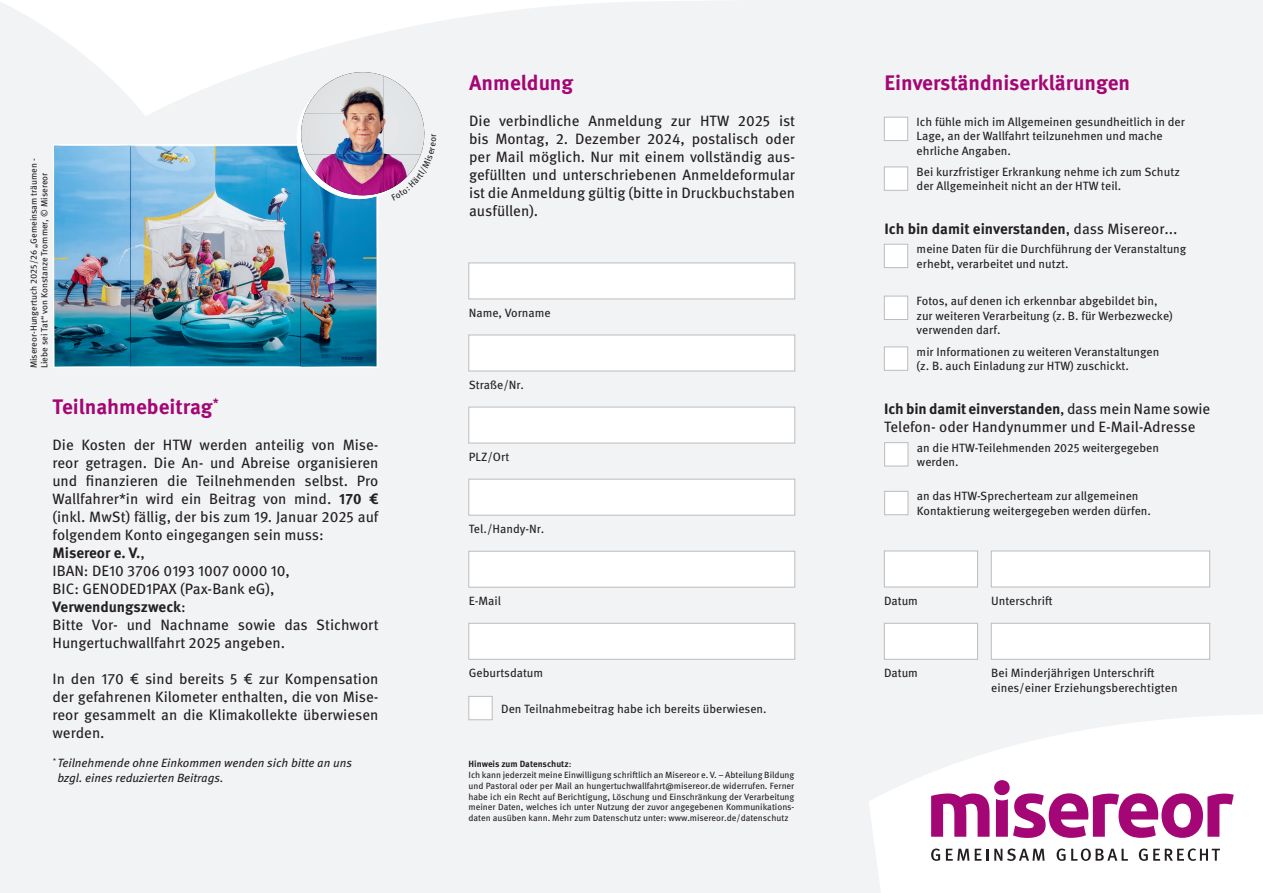
<style>
.page{position:relative;width:1263px;height:893px;background:#f2f3f4}
.page>*{position:absolute;margin:0;border:0;box-sizing:border-box;transform-origin:0 0}
.t1{font:700 21px "Meta Pro";color:#a40775}
.t2{font:15px/18px "Meta Pro";color:#231f20;text-align:justify}
.t3{font:700 15px "Meta Pro";color:#231f20}
.t4{font:12px/14.4px "Meta Pro";color:#231f20}
.t5{font:italic 12px/14.4px "Meta Pro";color:#231f20}
.t6{font:9px/10.8px "Meta Pro";color:#231f20}
.s1{font-weight:700}
.s2{font-weight:400}
</style>
<div class="page">
<div style="left:468px;top:263px;width:327px;height:36px;background:#fff;border:1px solid #bcbdc0"></div>
<div style="left:468px;top:407px;width:327px;height:36px;background:#fff;border:1px solid #bcbdc0"></div>
<div style="left:468px;top:551px;width:327px;height:36px;background:#fff;border:1px solid #bcbdc0"></div>
<div style="left:468px;top:335px;width:327px;height:36px;background:#fff;border:1px solid #bcbdc0"></div>
<div style="left:468px;top:479px;width:327px;height:36px;background:#fff;border:1px solid #bcbdc0"></div>
<div style="left:468px;top:623px;width:327px;height:37px;background:#fff;border:1px solid #bcbdc0"></div>
<div style="left:468px;top:696px;width:24px;height:24px;background:#fff;border:1px solid #bcbdc0"></div>
<img style="left:53px;top:144px;width:325px;height:224px">
<div style="left:884px;top:551px;width:94px;height:36px;background:#fff;border:1px solid #bcbdc0"></div>
<div style="left:884px;top:623px;width:94px;height:37px;background:#fff;border:1px solid #bcbdc0"></div>
<div style="left:991px;top:551px;width:219px;height:36px;background:#fff;border:1px solid #bcbdc0"></div>
<div style="left:991px;top:623px;width:219px;height:37px;background:#fff;border:1px solid #bcbdc0"></div>
<div style="left:884px;top:244px;width:24px;height:24px;background:#fff;border:1px solid #bcbdc0"></div>
<div style="left:884px;top:296px;width:24px;height:24px;background:#fff;border:1px solid #bcbdc0"></div>
<div style="left:884px;top:347px;width:24px;height:24px;background:#fff;border:1px solid #bcbdc0"></div>
<div style="left:884px;top:442px;width:24px;height:24px;background:#fff;border:1px solid #bcbdc0"></div>
<div style="left:884px;top:491px;width:24px;height:24px;background:#fff;border:1px solid #bcbdc0"></div>
<div style="left:884px;top:117px;width:24px;height:24px;background:#fff;border:1px solid #bcbdc0"></div>
<div style="left:884px;top:167px;width:24px;height:24px;background:#fff;border:1px solid #bcbdc0"></div>
<svg style="left:869px;top:715px;width:394px;height:178px;fill:#fff"></svg>
<svg style="left:931px;top:848px;width:9px;height:13px"></svg>
<svg style="left:946px;top:849px;width:23px;height:12px"></svg>
<svg style="left:975px;top:849px;width:13px;height:12px"></svg>
<svg style="left:994px;top:848px;width:50px;height:13px"></svg>
<svg style="left:1056px;top:848px;width:9px;height:13px"></svg>
<svg style="left:1071px;top:848px;width:57px;height:13px"></svg>
<svg style="left:1139px;top:848px;width:81px;height:13px"></svg>
<svg style="left:931px;top:780px;width:303px;height:58px"></svg>
<svg style="left:0;top:0;width:688px;height:116px"></svg>
<img style="left:292px;top:67px;width:144px;height:137px">
<p class="t6" style="left:28px;top:368px;width:211px;rotate:-90deg">Misereor-Hungertuch 2025/26 „Gemeinsam träumen -<br>Liebe sei Tat“ von Konstanze Trommer, © Misereor</p>
<h1 class="t1" style="left:52px;top:390px;width:168px">Teilnahmebeitrag<sup>*</sup></h1>
<p class="t2" style="left:52px;top:435px;width:328px;text-align:left">Die Kosten der HTW werden anteilig von Mise&shy;reor getragen. Die An- und Abreise organisieren und finanzieren die Teilnehmenden selbst. Pro Wallfahrer*in wird ein Beitrag von mind. <span class="s1">170 € </span>(inkl. MwSt) fällig, der bis zum 19. Januar 2025 auf folgendem Konto eingegangen sein muss:<br><span class="s1">Misereor e. V.</span>,<br>IBAN: DE10 3706 0193 1007 0000 10,<br>BIC: GENODED1PAX (Pax-Bank eG), <span class="s1">Verwendungszweck</span>:<br>Bitte Vor- und Nachname sowie das Stichwort Hungertuchwallfahrt 2025 angeben.</p>
<p class="t2" style="left:52px;top:669px;width:327px">In den 170 € sind bereits 5 € zur Kompensation der gefahrenen Kilometer enthalten, die von Mise&shy;reor gesammelt an die Klimakollekte überwiesen werden.</p>
<p class="t5" style="left:57px;top:755px;width:296px;text-indent:-5px"><sup>*</sup> Teilnehmende ohne Einkommen wenden sich bitte an uns bzgl. eines reduzierten Beitrags.</p>
<h1 class="t1" style="left:469px;top:66px;width:106px">Anmeldung</h1>
<p class="t2" style="left:469px;top:111px;width:328px">Die verbindliche Anmeldung zur HTW 2025 ist bis Montag, 2. Dezember 2024, postalisch oder per Mail möglich. Nur mit einem vollständig aus&shy;gefüllten und unterschriebenen Anmeldeformular ist die Anmeldung gültig (bitte in Druckbuchstaben ausfüllen).</p>
<p class="t4" style="left:469px;top:305px;width:83px">Name, Vorname</p>
<p class="t4" style="left:469px;top:377px;width:57px">Straße/Nr.</p>
<p class="t4" style="left:469px;top:449px;width:42px">PLZ/Ort</p>
<p class="t4" style="left:469px;top:521px;width:77px">Tel./Handy-Nr.</p>
<p class="t4" style="left:469px;top:593px;width:34px">E-Mail</p>
<p class="t4" style="left:469px;top:665px;width:76px">Geburtsdatum</p>
<p class="t4" style="left:501px;top:700px;width:267px">Den Teilnahmebeitrag habe ich bereits überwiesen.</p>
<p class="t6" style="left:468px;top:758px;width:327px"><span class="s1">Hinweis zum Datenschutz</span>:<br>Ich kann jederzeit meine Einwilligung schriftlich an Misereor e. V. – Abteilung Bildung und Pastoral oder per Mail an hungertuchwallfahrt@misereor.de widerrufen. Ferner habe ich ein Recht auf Berichtigung, Löschung und Einschränkung der Verarbeitung meiner Daten, welches ich unter Nutzung der zuvor angegebenen Kommunikations&shy;daten ausüben kann. Mehr zum Datenschutz unter: www.misereor.de/datenschutz</p>
<h1 class="t1" style="left:884px;top:66px;width:247px">Einverständniserklärungen</h1>
<p class="t4" style="left:917px;top:114px;width:270px">Ich fühle mich im Allgemeinen gesundheitlich in der<br>Lage, an der Wallfahrt teilzunehmen und mache ehrliche Angaben.</p>
<p class="t4" style="left:917px;top:164px;width:265px">Bei kurzfristiger Erkrankung nehme ich zum Schutz der Allgemeinheit nicht an der HTW teil.</p>
<p class="t3" style="left:884px;top:217px;width:295px">Ich bin damit einverstanden<span class="s2">, dass Misereor...</span></p>
<p class="t4" style="left:917px;top:241px;width:271px">meine Daten für die Durchführung der Veranstaltung erhebt, verarbeitet und nutzt.</p>
<p class="t4" style="left:917px;top:293px;width:258px">Fotos, auf denen ich erkennbar abgebildet bin, zur weiteren Verarbeitung (z. B. für Werbezwecke) verwenden darf.</p>
<p class="t4" style="left:917px;top:344px;width:244px">mir Informationen zu weiteren Veranstaltungen (z. B. auch Einladung zur HTW) zuschickt.</p>
<p class="t2" style="left:884px;top:399px;width:328px"><span class="s1">Ich bin damit einverstanden</span>, dass mein Name sowie<br>Telefon- oder Handynummer und E-Mail-Adresse</p>
<p class="t4" style="left:917px;top:440px;width:244px">an die HTW-Teilehmenden 2025 weitergegeben werden.</p>
<p class="t4" style="left:917px;top:488px;width:236px">an das HTW-Sprecherteam zur allgemeinen<br>Kontaktierung weitergegeben werden dürfen.</p>
<p class="t4" style="left:884px;top:593px;width:35px">Datum</p>
<p class="t4" style="left:884px;top:665px;width:35px">Datum</p>
<p class="t4" style="left:991px;top:593px;width:63px">Unterschrift</p>
<p class="t4" style="left:991px;top:665px;width:188px">Bei Minderjährigen Unterschrift eines/einer Erziehungsberechtigten</p>
</div>
